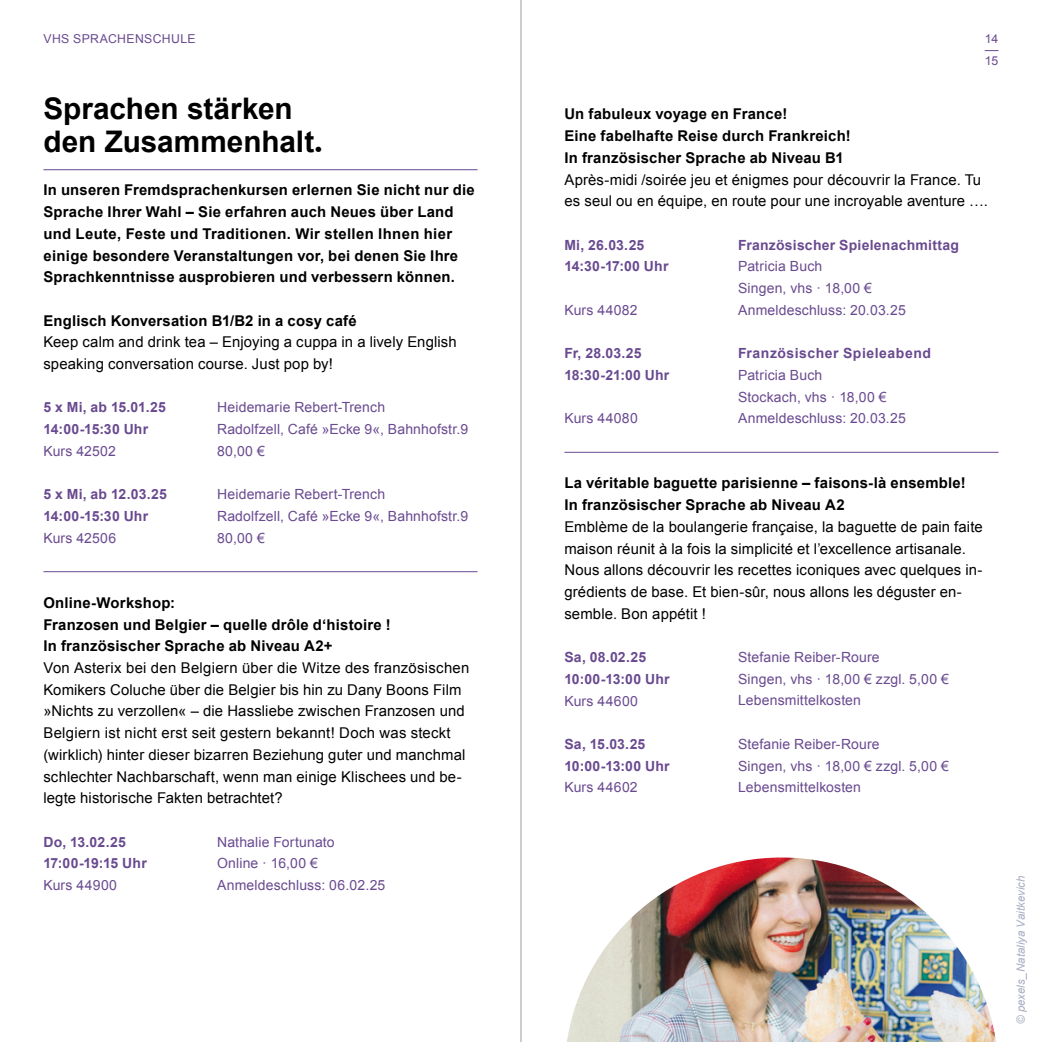
<style>
.page{position:relative;width:1042px;height:1042px;background:#fff}
.page>*{position:absolute;margin:0;border:0;box-sizing:border-box;transform-origin:0 0}
.t1{font:700 29.75px/32.6px "Arial";color:#000}
.t2{font:14.88px/21.7px "Arial";letter-spacing:.01em;color:#000}
.t3{font:700 14.88px/21.7px "Arial";letter-spacing:.015em;color:#000}
.t4{font:14px/21.7px "Arial";letter-spacing:.01em;color:#694a90}
.t5{font:700 14px/21.7px "Arial";letter-spacing:.015em;color:#694a90}
.t6{font:700 14px "Arial";letter-spacing:.04em;color:#694a90}
.t7{font:12.25px "Arial";letter-spacing:.03em;color:#694a90}
.t8{font:italic 11.38px "Arial";letter-spacing:.005em;color:#a8acc3}
.s1{font-family:"Gill Sans";font-size:26.25px}
</style>
<div class="page">
<svg style="left:984px;top:50px;width:14px;height:1px"></svg>
<hr style="left:43px;top:169px;width:434px;height:1px;background:#694a90">
<hr style="left:43px;top:571px;width:434px;height:1px;background:#694a90">
<hr style="left:564px;top:452px;width:434px;height:1px;background:#694a90">
<img style="left:567px;top:857px;width:429px;height:185px">
<hr style="left:521px;top:0;width:1px;height:1042px;background:#9c9e9f">
<p class="t7" style="left:43px;top:31px;width:154px">VHS SPRACHENSCHULE</p>
<p class="t7" style="left:985px;top:31px;width:15px">14</p>
<h1 class="t1" style="left:43px;top:94px;width:280px">Sprachen stärken den Zusammenhalt<span class="s1">.</span></h1>
<p class="t3" style="left:43px;top:180px;width:433px">In unseren Fremdsprachenkursen erlernen Sie nicht nur die Sprache Ihrer Wahl – Sie erfahren auch Neues über Land und Leute, Feste und Traditionen. Wir stellen Ihnen hier einige besondere Veranstaltungen vor, bei denen Sie Ihre Sprachkenntnisse ausprobieren und verbessern können.</p>
<p class="t3" style="left:43px;top:310px;width:315px">Englisch Konversation B1/B2 in a cosy café</p>
<p class="t2" style="left:43px;top:331px;width:415px">Keep calm and drink tea – Enjoying a cuppa in a lively English speaking conversation course. Just pop by!</p>
<p class="t5" style="left:43px;top:397px;width:124px">5 x Mi, ab 15.01.25<br>14:00-15:30 Uhr</p>
<p class="t4" style="left:43px;top:440px;width:74px">Kurs 42502</p>
<p class="t5" style="left:43px;top:484px;width:125px">5 x Mi, ab 12.03.25<br>14:00-15:30 Uhr</p>
<p class="t4" style="left:43px;top:527px;width:74px">Kurs 42506</p>
<p class="t4" style="left:217px;top:397px;width:253px">Heidemarie Rebert-Trench<br>Radolfzell, Café »Ecke 9«, Bahnhofstr.9<br>80,00 €</p>
<p class="t4" style="left:217px;top:484px;width:253px">Heidemarie Rebert-Trench<br>Radolfzell, Café »Ecke 9«, Bahnhofstr.9<br>80,00 €</p>
<p class="t3" style="left:43px;top:592px;width:349px">Online-Workshop:<br>Franzosen und Belgier – quelle drôle d‘histoire !<br>In französischer Sprache ab Niveau A2+</p>
<p class="t2" style="left:43px;top:657px;width:427px">Von Asterix bei den Belgiern über die Witze des französischen Komikers Coluche über die Belgier bis hin zu Dany Boons Film »Nichts zu verzollen« – die Hassliebe zwischen Franzosen und Belgiern ist nicht erst seit gestern bekannt! Doch was steckt (wirklich) hinter dieser bizarren Beziehung guter und manchmal schlechter Nachbarschaft, wenn man einige Klischees und be&shy;legte historische Fakten betrachtet?</p>
<p class="t5" style="left:43px;top:831px;width:105px">Do, 13.02.25<br>17:00-19:15 Uhr</p>
<p class="t4" style="left:43px;top:874px;width:75px">Kurs 44900</p>
<p class="t4" style="left:217px;top:831px;width:170px">Nathalie Fortunato<br>Online · 16,00 €<br>Anmeldeschluss: 06.02.25</p>
<p class="t7" style="left:985px;top:53px;width:15px">15</p>
<p class="t3" style="left:564px;top:104px;width:288px">Un fabuleux voyage en France!<br>Eine fabelhafte Reise durch Frankreich!<br>In französischer Sprache ab Niveau B1</p>
<p class="t2" style="left:564px;top:169px;width:425px">Après-midi /soirée jeu et énigmes pour découvrir la France. Tu es seul ou en équipe, en route pour une incroyable aventure ….</p>
<p class="t5" style="left:564px;top:234px;width:106px">Mi, 26.03.25<br>14:30-17:00 Uhr</p>
<p class="t4" style="left:564px;top:299px;width:75px">Kurs 44082</p>
<p class="t5" style="left:564px;top:343px;width:106px">Fr, 28.03.25<br>18:30-21:00 Uhr</p>
<p class="t4" style="left:564px;top:408px;width:75px">Kurs 44080</p>
<p class="t5" style="left:738px;top:234px;width:223px">Französischer Spielenachmittag</p>
<p class="t4" style="left:738px;top:256px;width:169px">Patricia Buch<br>Singen, vhs · 18,00 €<br>Anmeldeschluss: 20.03.25</p>
<p class="t6" style="left:738px;top:344px;width:194px">Französischer Spieleabend</p>
<p class="t4" style="left:738px;top:364px;width:169px">Patricia Buch<br>Stockach, vhs · 18,00 €<br>Anmeldeschluss: 20.03.25</p>
<p class="t3" style="left:564px;top:473px;width:403px">La véritable baguette parisienne – faisons-là ensemble!<br>In französischer Sprache ab Niveau A2</p>
<p class="t2" style="left:564px;top:516px;width:420px">Emblème de la boulangerie française, la baguette de pain faite maison réunit à la fois la simplicité et l’excellence artisanale.<br>Nous allons découvrir les recettes iconiques avec quelques in&shy;grédients de base. Et bien-sûr, nous allons les déguster en&shy;semble. Bon appétit !</p>
<p class="t5" style="left:564px;top:647px;width:107px">Sa, 08.02.25<br>10:00-13:00 Uhr</p>
<p class="t4" style="left:564px;top:690px;width:75px">Kurs 44600</p>
<p class="t5" style="left:564px;top:733px;width:107px">Sa, 15.03.25<br>10:00-13:00 Uhr</p>
<p class="t4" style="left:564px;top:777px;width:75px">Kurs 44602</p>
<p class="t4" style="left:738px;top:646px;width:212px">Stefanie Reiber-Roure<br>Singen, vhs · 18,00 € zzgl. 5,00 €<br>Lebensmittelkosten</p>
<p class="t4" style="left:738px;top:733px;width:212px">Stefanie Reiber-Roure<br>Singen, vhs · 18,00 € zzgl. 5,00 €<br>Lebensmittelkosten</p>
<p class="t8" style="left:1013px;top:1023px;width:149px;rotate:-90deg">© pexels_Nataliya Vaitkevich</p>
</div>
